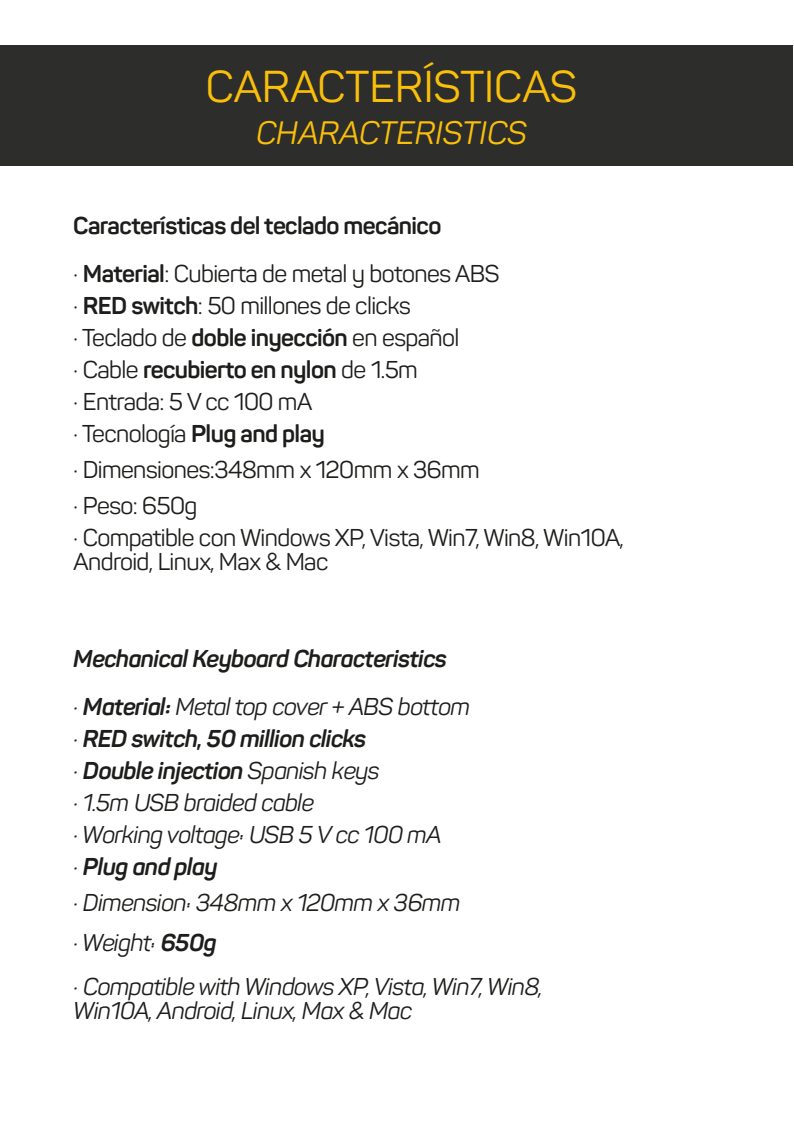
<style>
.page{position:relative;width:794px;height:1134px;background:#fff}
.page>*{position:absolute;margin:0;border:0;box-sizing:border-box;transform-origin:0 0}
.t1{font:44px "Panton";color:#fabf0b}
.t2{font:italic 32px "Panton";color:#fabf0b}
.t3{font:24px/32px "Panton";letter-spacing:-.025em;color:#1d1d1b}
.t4{font:italic 24px/32px "Panton";letter-spacing:-.025em;color:#1d1d1b}
.t5{font:700 24px/48px "Panton";letter-spacing:-.025em;color:#1d1d1b}
.t6{font:italic 700 24px/48px "Panton";letter-spacing:-.025em;color:#1d1d1b}
.s1{font-weight:400}
.s2{font-weight:700}
</style>
<div class="page">
<div style="left:0;top:46px;width:793px;height:120px;background:#2d2d2b"></div>
<h1 class="t1" style="left:206px;top:59px;width:373px">CARACTERÍSTICAS</h1>
<h2 class="t2" style="left:256px;top:113px;width:272px">CHARACTERISTICS</h2>
<p class="t5" style="left:73px;top:201px;width:428px">Características del teclado mecánico<br><span class="s1">·</span> Material<span class="s1">: Cubierta de metal y botones ABS</span></p>
<p class="t3" style="left:73px;top:289px;width:388px">· <span class="s2">RED switch</span>: 50 millones de clicks<br>· Teclado de <span class="s2">doble inyección</span> en español · Cable <span class="s2">recubierto en nylon</span> de 1.5m<br>· Entrada: 5 V cc 100 mA<br>· Tecnología <span class="s2">Plug and play</span></p>
<p class="t3" style="left:73px;top:451px;width:408px;line-height:36px">· Dimensiones:348mm x 120mm x 36mm · Peso: 650g</p>
<p class="t3" style="left:73px;top:525px;width:552px;line-height:24px">· Compatible con Windows XP, Vista, Win7, Win8, Win10A,<br>Android, Linux, Max &amp; Mac</p>
<p class="t6" style="left:73px;top:634px;width:398px">Mechanical Keyboard Characteristics<br><span class="s1">·</span> Material: <span class="s1">Metal top cover + ABS bottom</span></p>
<p class="t4" style="left:73px;top:722px;width:370px">· <span class="s2">RED switch, 50 million clicks<br></span>· <span class="s2">Double injection</span> Spanish keys<br>· 1.5m USB braided cable<br>· Working voltage: USB 5 V cc 100 mA · <span class="s2">Plug and play</span></p>
<p class="t4" style="left:73px;top:882px;width:388px;line-height:40px">· Dimension: 348mm x 120mm x 36mm · Weight: <span class="s2">650g</span></p>
<p class="t4" style="left:73px;top:974px;width:471px;line-height:24px">· Compatible with Windows XP, Vista, Win7, Win8,<br>Win10A, Android, Linux, Max &amp; Mac</p>
</div>
